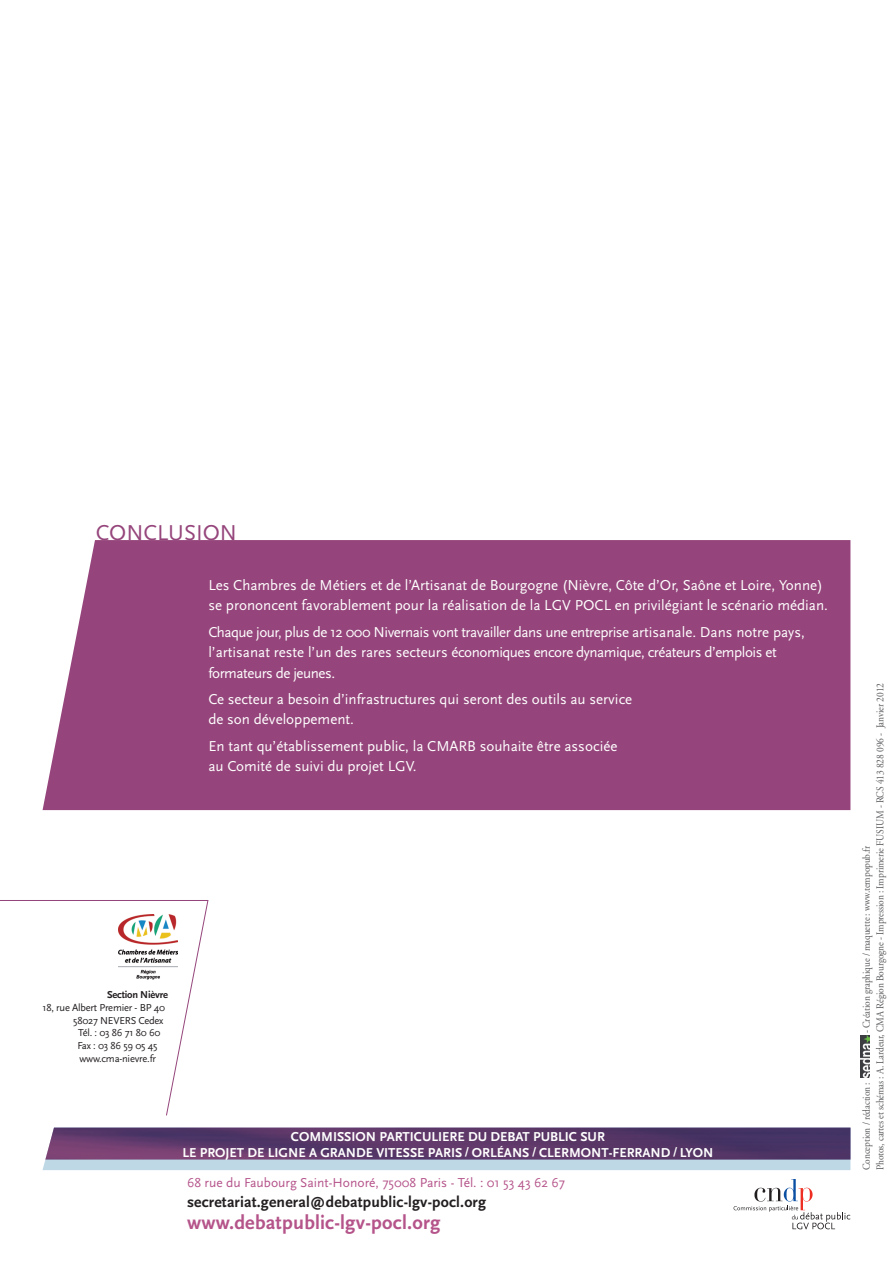
<style>
.page{position:relative;width:893px;height:1263px;background:#fff}
.page>*{position:absolute;margin:0;border:0;box-sizing:border-box;transform-origin:0 0}
.t1{font:22.5px "Scala Sans Pro";color:#95457b}
.t2{font:700 20.25px "Scala Sans Pro";letter-spacing:.01em;color:#b5548a}
.t3{font:700 15.75px "Scala Sans Pro";letter-spacing:.01em;color:#231f20}
.t4{font:15px/20.2px "Scala Sans Pro";color:#fff}
.t5{font:15px/20.2px "Scala Sans Pro";letter-spacing:-.03em;color:#fff}
.t6{font:700 13.5px/15.8px "Scala Sans Pro";color:#fff;text-align:center}
.t7{font:13.5px "Scala Sans Pro";color:#b5548a}
.t8{font:10.5px/13.5px "Adobe Garamond LT";letter-spacing:-.01em;color:#57585a;scale:.9 1}
.t9{font:10.5px "Scala Sans Pro";letter-spacing:-.02em;color:#231f20}
.t10{font:700 10.5px "Scala Sans Pro";letter-spacing:-.02em;color:#231f20}
</style>
<div class="page">
<svg style="left:43px;top:1127px;width:807px;height:43px;background:#756289"></svg>
<svg style="left:734px;top:1179px;width:116px;height:50px"></svg>
<img style="left:860px;top:1035px;width:10px;height:43px">
<svg style="left:0;top:900px;width:209px;height:216px"></svg>
<div style="left:43px;top:540px;width:807px;height:270px;background:#95457b"></div>
<img style="left:118px;top:914px;width:60px;height:65px">
<h1 class="t1" style="left:96px;top:518px;width:143px">CONCLUSION</h1>
<p class="t4" style="left:208px;top:574px;width:621px">Les Chambres de Métiers et de l’Artisanat de Bourgogne (Nièvre, Côte d’Or, Saône et Loire, Yonne) se prononcent favorablement pour la réalisation de la LGV POCL en privilégiant le scénario médian.</p>
<p class="t5" style="left:208px;top:621px;width:598px">Chaque jour, plus de 12 000 Nivernais vont travailler dans une entreprise artisanale. Dans notre pays, l’artisanat reste l’un des rares secteurs économiques encore dynamique, créateurs d’emplois et formateurs de jeunes.</p>
<p class="t4" style="left:208px;top:688px;width:425px">Ce secteur a besoin d’infrastructures qui seront des outils au service de son développement.</p>
<p class="t4" style="left:208px;top:735px;width:411px">En tant qu’établissement public, la CMARB souhaite être associée au Comité de suivi du projet LGV.</p>
<p class="t10" style="left:107px;top:987px;width:62px">Section Nièvre</p>
<p class="t9" style="left:43px;top:1000px;width:124px">18, rue Albert Premier - BP 40</p>
<p class="t9" style="left:73px;top:1013px;width:92px">58027 NEVERS Cedex</p>
<p class="t9" style="left:78px;top:1026px;width:84px">Tél. : 03 86 71 80 60</p>
<p class="t9" style="left:77px;top:1038px;width:82px">Fax : 03 86 59 05 45</p>
<p class="t9" style="left:79px;top:1051px;width:78px">www.cma-nievre.fr</p>
<p class="t6" style="left:183px;top:1128px;width:532px">COMMISSION PARTICULIERE DU DEBAT PUBLIC SUR<br>LE PROJET DE LIGNE A GRANDE VITESSE PARIS <sup>/</sup> ORLÉANS <sup>/</sup> CLERMONT-FERRAND <sup>/</sup> LYON</p>
<p class="t7" style="left:187px;top:1173px;width:380px">68 rue du Faubourg Saint-Honoré, 75008 Paris - Tél. : 01 53 43 62 67</p>
<p class="t3" style="left:187px;top:1190px;width:300px">secretariat.general@debatpublic-lgv-pocl.org</p>
<h2 class="t2" style="left:187px;top:1208px;width:255px">www.debatpublic-lgv-pocl.org</h2>
<p class="t8" style="left:860px;top:1170px;width:543px;text-indent:137px;rotate:-90deg">- Création graphique / maquette : www.tempopub.fr<br>Photos, cartes et schémas : A. Lardeur, CMA Région Bourgogne - Impression : Imprimerie FUSIUM - RCS 413 828 096 - Janvier 2012</p>
<p class="t8" style="left:860px;top:1170px;width:99px;rotate:-90deg">Conception / rédaction :</p>
</div>
